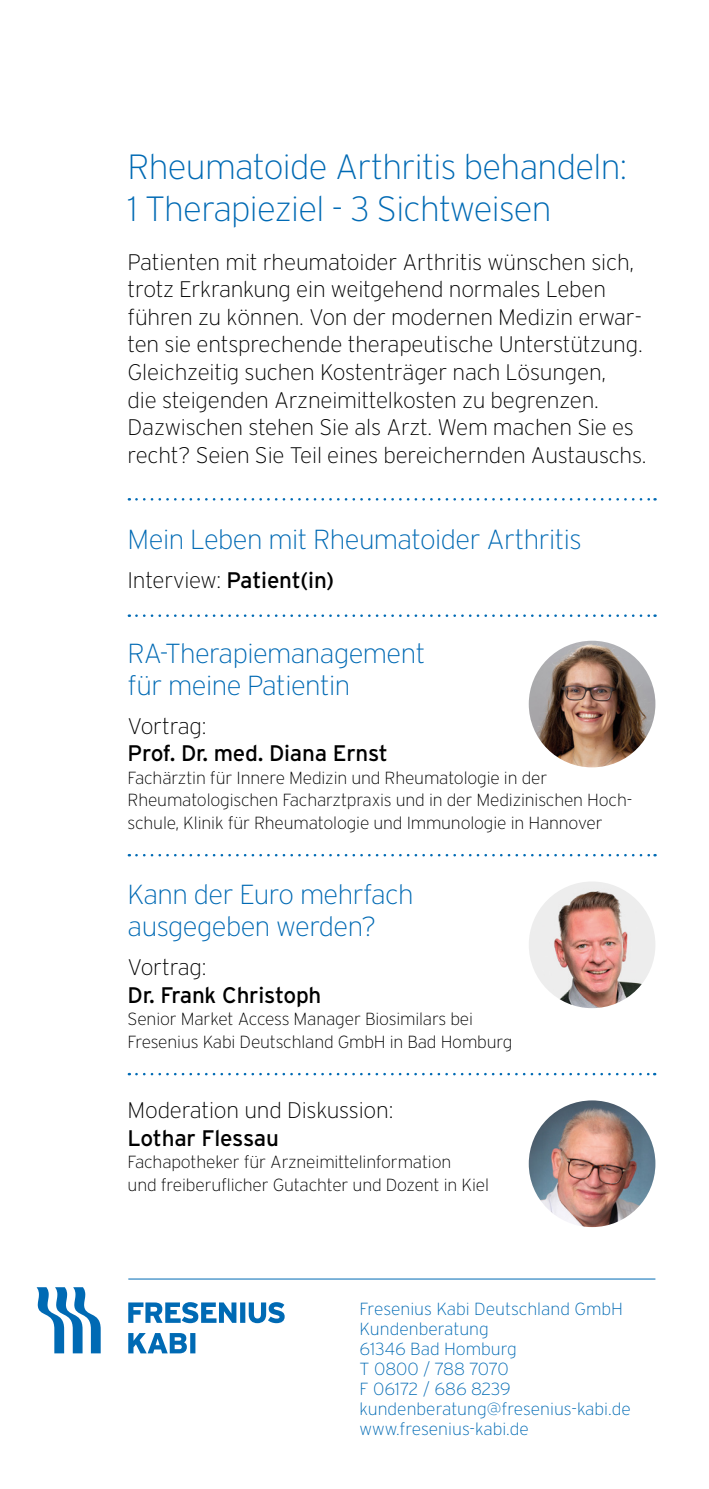
<style>
.page{position:relative;width:709px;height:1489px;background:#fff}
.page>*{position:absolute;margin:0;border:0;box-sizing:border-box;transform-origin:0 0}
.t1{font:200 35px/42.5px "Interstate";letter-spacing:-.02em;color:#006ab4}
.t2{font:200 27.5px/32.5px "Interstate";letter-spacing:-.02em;color:#006ab4}
.t3{font:200 22.5px/27.5px "Interstate";letter-spacing:-.01em;color:#000}
.t4{font:22.5px "Interstate";letter-spacing:-.01em;color:#000}
.t5{font:200 17.5px/22.5px "Interstate";letter-spacing:-.01em;color:#000}
.t6{font:200 17.5px/20px "Interstate";color:#006ab4}
.s1{font-weight:200}
</style>
<div class="page">
<img style="left:529px;top:881px;width:126px;height:127px;border-radius:63px">
<img style="left:529px;top:1100px;width:126px;height:126px;border-radius:63px">
<img style="left:529px;top:640px;width:126px;height:127px;border-radius:63px">
<hr style="left:128px;top:1278px;width:527px;height:1px;background:#006ab4">
<svg style="left:36px;top:1287px;width:65px;height:66px"></svg>
<svg style="left:128px;top:1333px;width:67px;height:20px"></svg>
<svg style="left:128px;top:1302px;width:157px;height:20px"></svg>
<svg style="left:136px;top:498px;width:519px;height:2px"></svg>
<svg style="left:136px;top:614px;width:519px;height:3px"></svg>
<svg style="left:136px;top:854px;width:519px;height:2px"></svg>
<svg style="left:136px;top:1072px;width:519px;height:3px"></svg>
<h1 class="t1" style="left:128px;top:145px;width:501px">Rheumatoide Arthritis behandeln:<br>1 Therapieziel - 3 Sichtweisen</h1>
<p class="t3" style="left:128px;top:248px;width:520px">Patienten mit rheumatoider Arthritis wünschen sich, trotz Erkrankung ein weitgehend normales Leben führen zu können. Von der modernen Medizin erwar&shy;ten sie entsprechende therapeutische Unterstützung.<br>Gleichzeitig suchen Kostenträger nach Lösungen,<br>die steigenden Arzneimittelkosten zu begrenzen.<br>Dazwischen stehen Sie als Arzt. Wem machen Sie es recht? Seien Sie Teil eines bereichernden Austauschs.</p>
<p class="t2" style="left:128px;top:523px;width:456px">Mein Leben mit Rheumatoider Arthritis</p>
<p class="t4" style="left:128px;top:567px;width:208px"><span class="s1">Interview:</span> Patient(in)</p>
<p class="t2" style="left:128px;top:637px;width:299px">RA-Therapiemanagement für meine Patientin</p>
<p class="t3" style="left:128px;top:712px;width:80px">Vortrag:</p>
<p class="t4" style="left:128px;top:740px;width:262px">Prof. Dr. med. Diana Ernst</p>
<p class="t5" style="left:128px;top:766px;width:504px">Fachärztin für Innere Medizin und Rheumatologie in der<br>Rheumatologischen Facharztpraxis und in der Medizinischen Hoch&shy;schule, Klinik für Rheumatologie und Immunologie in Hannover</p>
<p class="t2" style="left:128px;top:877px;width:287px">Kann der Euro mehrfach ausgegeben werden?</p>
<p class="t3" style="left:128px;top:953px;width:80px">Vortrag:</p>
<p class="t4" style="left:128px;top:982px;width:195px">Dr. Frank Christoph</p>
<p class="t5" style="left:128px;top:1007px;width:386px">Senior Market Access Manager Biosimilars bei<br>Fresenius Kabi Deutschland GmbH in Bad Homburg</p>
<p class="t3" style="left:128px;top:1096px;width:267px">Moderation und Diskussion:</p>
<p class="t4" style="left:128px;top:1125px;width:153px">Lothar Flessau</p>
<p class="t5" style="left:128px;top:1150px;width:363px">Fachapotheker für Arzneimittelinformation<br>und freiberuflicher Gutachter und Dozent in Kiel</p>
<p class="t6" style="left:359px;top:1299px;width:273px">Fresenius Kabi Deutschland GmbH<br>Kundenberatung<br>61346 Bad Homburg<br>T 0800 / 788 7070<br>F 06172 / 686 8239 kundenberatung@fresenius-kabi.de www.fresenius-kabi.de</p>
</div>
